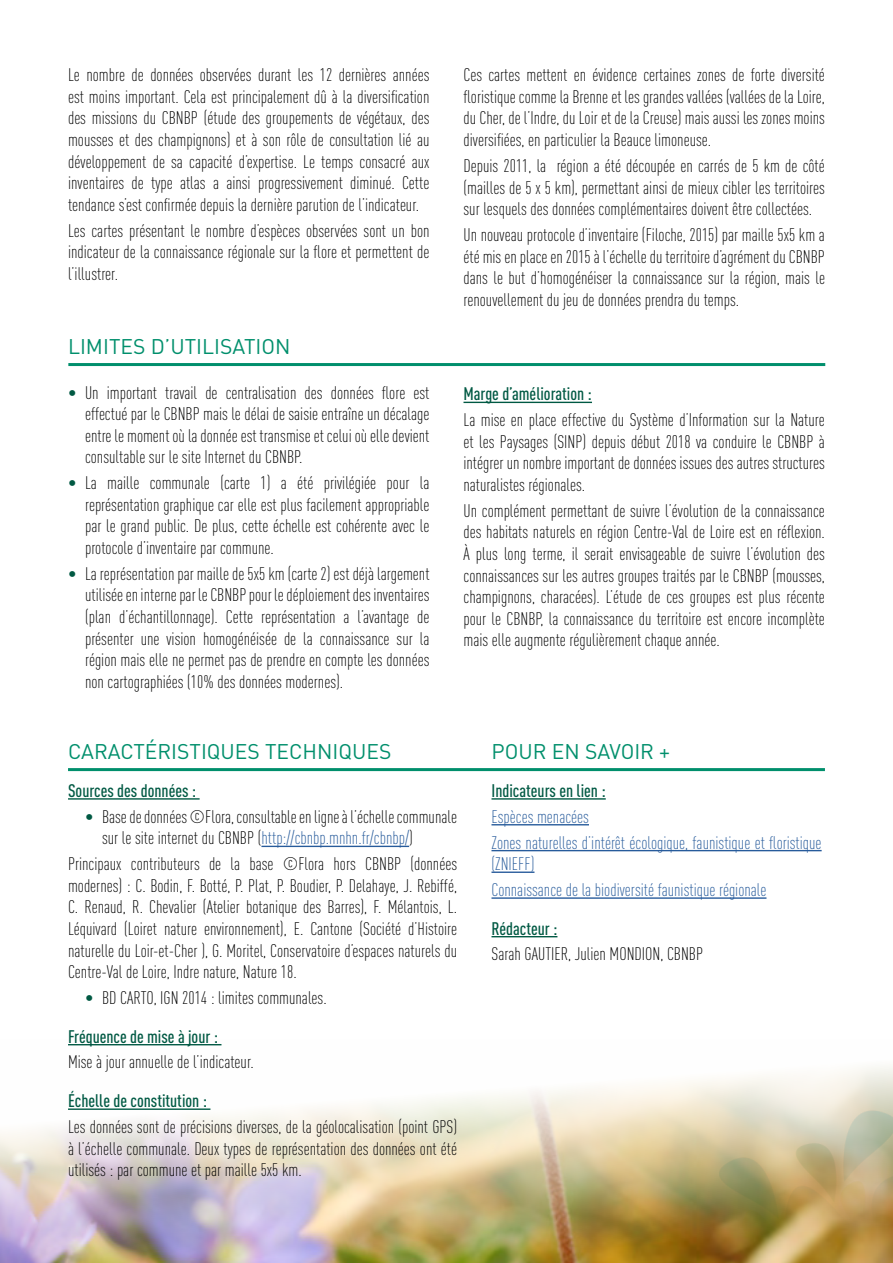
<style>
.page{position:relative;width:893px;height:1263px;background:#fff}
.page>*{position:absolute;margin:0;border:0;box-sizing:border-box;transform-origin:0 0}
.t1{font:21px "DINOT";color:#008f6c}
.t2{font:300 condensed 18px/21.6px "DINOT";color:#000;text-align:justify}
.t3{font:300 condensed 18px/25.8px "DINOT";color:#275b9b}
.t4{font:500 condensed 18px "DINOT";color:#005943}
.s1{color:#005943}
.s2{color:#275b9b}
.s3{font-weight:500;color:#005943}
</style>
<div class="page">
<img style="left:0;top:1044px;width:893px;height:219px">
<hr style="left:68px;top:363px;width:757px;height:3px;background:#008f6c">
<hr style="left:463px;top:402px;width:129px;height:1px;background:#005943">
<hr style="left:68px;top:768px;width:757px;height:3px;background:#008f6c">
<hr style="left:68px;top:798px;width:132px;height:2px;background:#005943">
<hr style="left:261px;top:846px;width:148px;height:1px;background:#275b9b">
<hr style="left:68px;top:1044px;width:153px;height:1px;background:#005943">
<hr style="left:68px;top:1108px;width:142px;height:2px;background:#005943">
<hr style="left:491px;top:798px;width:115px;height:2px;background:#005943">
<hr style="left:491px;top:824px;width:98px;height:1px;background:#275b9b">
<hr style="left:491px;top:850px;width:331px;height:1px;background:#275b9b">
<hr style="left:491px;top:871px;width:43px;height:2px;background:#275b9b">
<hr style="left:491px;top:897px;width:275px;height:2px;background:#275b9b">
<hr style="left:491px;top:936px;width:66px;height:1px;background:#005943">
<p class="t2" style="left:68px;top:63px;width:363px">Le nombre de données observées durant les 12 dernières années est moins important. Cela est principalement dû à la diversification des missions du CBNBP (étude des groupements de végétaux, des mousses et des champignons) et à son rôle de consultation lié au développement de sa capacité d’expertise. Le temps consacré aux inventaires de type atlas a ainsi progressivement diminué. Cette tendance s’est confirmée depuis la dernière parution de l’indicateur.</p>
<p class="t2" style="left:68px;top:219px;width:363px">Les cartes présentant le nombre d’espèces observées sont un bon indicateur de la connaissance régionale sur la flore et permettent de l’illustrer.</p>
<p class="t1" style="left:68px;top:332px;width:224px">LIMITES D’UTILISATION</p>
<p class="t2" style="left:85px;top:380px;width:346px;text-indent:-17px"><span class="s1">•</span> Un important travail de centralisation des données flore est effectué par le CBNBP mais le délai de saisie entraîne un décalage entre le moment où la donnée est transmise et celui où elle devient consultable sur le site Internet du CBNBP.</p>
<p class="t2" style="left:85px;top:471px;width:346px;text-indent:-17px"><span class="s1">•</span> La maille communale (carte 1) a été privilégiée pour la représentation graphique car elle est plus facilement appropriable par le grand public. De plus, cette échelle est cohérente avec le protocole d’inventaire par commune.</p>
<p class="t2" style="left:85px;top:562px;width:346px;text-indent:-17px"><span class="s1">•</span> La représentation par maille de 5x5 km (carte 2) est déjà largement utilisée en interne par le CBNBP pour le déploiement des inventaires (plan d’échantillonnage). Cette représentation a l’avantage de présenter une vision homogénéisée de la connaissance sur la région mais elle ne permet pas de prendre en compte les données non cartographiées (10% des données modernes).</p>
<p class="t2" style="left:463px;top:63px;width:363px">Ces cartes mettent en évidence certaines zones de forte diversité floristique comme la Brenne et les grandes vallées (vallées de la Loire, du Cher, de l’Indre, du Loir et de la Creuse) mais aussi les zones moins diversifiées, en particulier la Beauce limoneuse.</p>
<p class="t2" style="left:463px;top:154px;width:363px">Depuis 2011, la région a été découpée en carrés de 5 km de côté (mailles de 5 x 5 km), permettant ainsi de mieux cibler les territoires sur lesquels des données complémentaires doivent être collectées.</p>
<p class="t2" style="left:463px;top:223px;width:363px">Un nouveau protocole d’inventaire (Filoche, 2015) par maille 5x5 km a été mis en place en 2015 à l’échelle du territoire d’agrément du CBNBP dans le but d’homogénéiser la connaissance sur la région, mais le renouvellement du jeu de données prendra du temps.</p>
<p class="t4" style="left:463px;top:382px;width:130px">Marge d’amélioration :</p>
<p class="t2" style="left:463px;top:408px;width:363px">La mise en place effective du Système d’Information sur la Nature et les Paysages (SINP) depuis début 2018 va conduire le CBNBP à intégrer un nombre important de données issues des autres structures naturalistes régionales.</p>
<p class="t2" style="left:463px;top:499px;width:363px">Un complément permettant de suivre l’évolution de la connaissance des habitats naturels en région Centre-Val de Loire est en réflexion.<br>À plus long terme, il serait envisageable de suivre l’évolution des connaissances sur les autres groupes traités par le CBNBP (mousses, champignons, characées). L’étude de ces groupes est plus récente pour le CBNBP, la connaissance du territoire est encore incomplète mais elle augmente régulièrement chaque année.</p>
<p class="t1" style="left:68px;top:737px;width:325px">CARACTÉRISTIQUES TECHNIQUES</p>
<p class="t4" style="left:68px;top:778px;width:130px">Sources des données :</p>
<p class="t2" style="left:102px;top:805px;width:356px;text-indent:-17px"><span class="s1">•</span> Base de données ©Flora, consultable en ligne à l’échelle communale sur le site internet du CBNBP (<span class="s2">http://cbnbp.mnhn.fr/cbnbp/</span>)</p>
<p class="t2" style="left:68px;top:852px;width:391px">Principaux contributeurs de la base ©Flora hors CBNBP (données modernes) : C. Bodin, F. Botté, P. Plat, P. Boudier, P. Delahaye, J. Rebiffé, C. Renaud, R. Chevalier (Atelier botanique des Barres), F. Mélantois, L.<br>Léquivard (Loiret nature environnement), E. Cantone (Société d’Histoire naturelle du Loir-et-Cher ), G. Moritel, Conservatoire d’espaces naturels du Centre-Val de Loire, Indre nature, Nature 18.</p>
<p class="t2" style="left:68px;top:977px;width:260px;line-height:38.5px;text-indent:17px"><span class="s1">•</span> BD CARTO, IGN 2014 : limites communales.<br><span class="s3">Fréquence de mise à jour :</span></p>
<p class="t2" style="left:68px;top:1050px;width:187px">Mise à jour annuelle de l’indicateur.</p>
<p class="t4" style="left:68px;top:1088px;width:141px">Échelle de constitution :</p>
<p class="t2" style="left:68px;top:1115px;width:391px">Les données sont de précisions diverses, de la géolocalisation (point GPS) à l’échelle communale. Deux types de représentation des données ont été utilisés : par commune et par maille 5x5 km.</p>
<p class="t1" style="left:492px;top:737px;width:180px">POUR EN SAVOIR +</p>
<p class="t4" style="left:491px;top:778px;width:116px">Indicateurs en lien :</p>
<p class="t3" style="left:491px;top:802px;width:332px">Espèces menacées<br>Zones naturelles d’intérêt écologique, faunistique et floristique</p>
<p class="t3" style="left:491px;top:850px;width:276px">(ZNIEFF)<br>Connaissance de la biodiversité faunistique régionale</p>
<p class="t4" style="left:491px;top:916px;width:67px">Rédacteur :</p>
<p class="t2" style="left:491px;top:942px;width:213px">Sarah GAUTIER, Julien MONDION, CBNBP</p>
</div>
